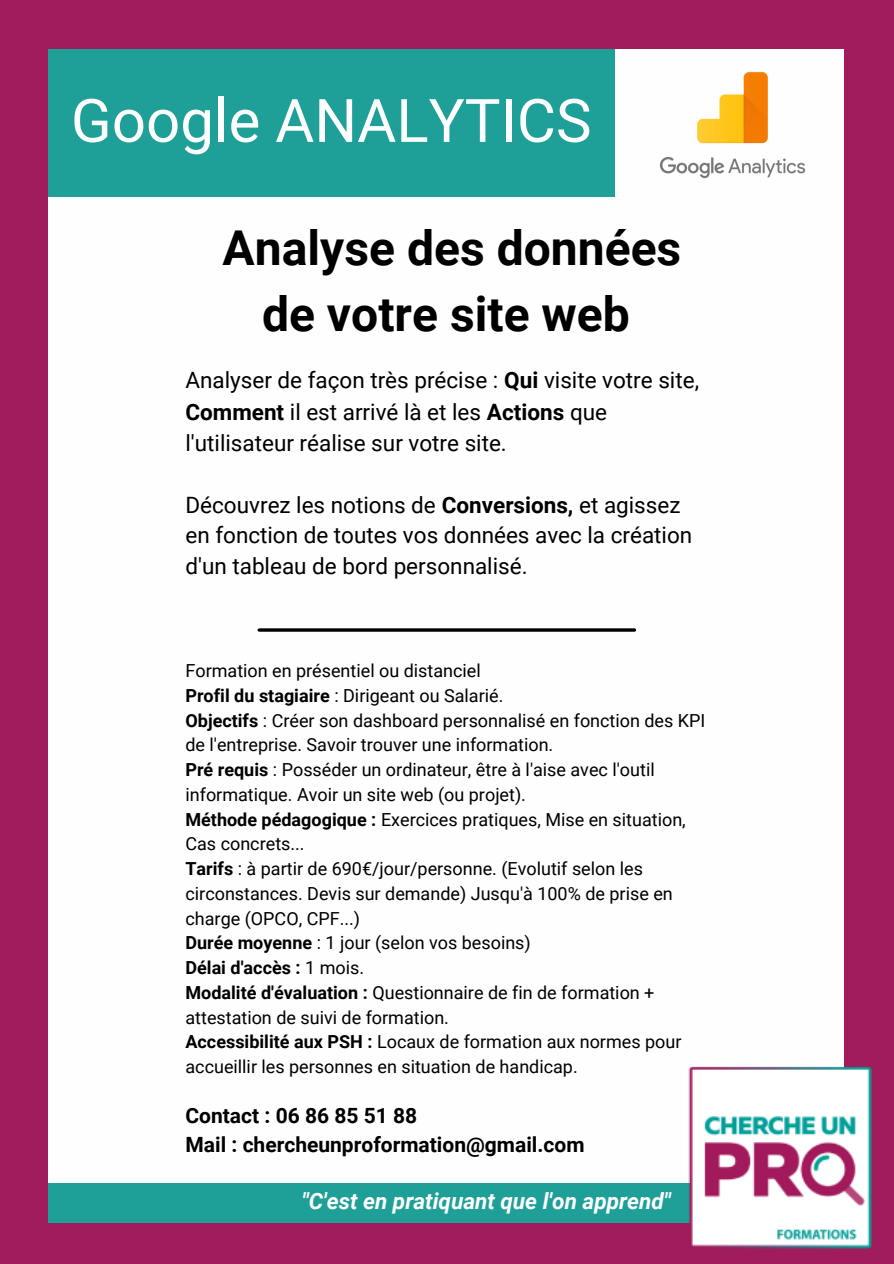
<style>
.page{position:relative;width:894px;height:1264px;background:#fff}
.page>*{position:absolute;margin:0;border:0;box-sizing:border-box;transform-origin:0 0}
.t1{font:60px "Roboto";color:#fefefe}
.t2{font:700 48px/66.3px "Roboto";color:#000;text-align:center}
.t3{font:22.5px/31.5px "Roboto";color:#000}
.t4{font:italic 700 22.5px "Roboto";color:#fefefe}
.t5{font:700 21px/29.2px "Roboto";color:#000}
.t6{font:18px/24.8px "Roboto";color:#000}
.t7{font:700 18px "Roboto";color:#000}
.s1{font-weight:700}
.s2{font-weight:400}
</style>
<div class="page">
<div style="left:0;top:0;width:893px;height:1263px;background:#a11c5c"></div>
<div style="left:48px;top:49px;width:795px;height:1164px;background:#fefefe"></div>
<div style="left:48px;top:49px;width:566px;height:147px;background:#1ea099"></div>
<div style="left:48px;top:1182px;width:795px;height:40px;background:#1ea099"></div>
<img style="left:679px;top:1052px;width:193px;height:197px">
<hr style="left:259px;top:628px;width:375px;height:3px;background:#000">
<img style="left:659px;top:71px;width:147px;height:108px">
<h2 class="t1" style="left:71px;top:86px;width:522px">Google ANALYTICS</h2>
<h4 class="t2" style="left:222px;top:215px;width:460px">Analyse des données de votre site web</h4>
<h4 class="t3" style="left:185px;top:364px;width:515px">Analyser de façon très précise : <span class="s1">Qui</span> visite votre site,<br><span class="s1">Comment</span> il est arrivé là et les <span class="s1">Actions</span> que l'utilisateur réalise sur votre site.</h4>
<p class="t3" style="left:185px;top:490px;width:508px;line-height:30.3px">Découvrez les notions de <span class="s1">Conversions,</span> et agissez en fonction de toutes vos données avec la création d'un tableau de bord personnalisé.</p>
<p class="t6" style="left:185px;top:658px;width:297px">Formation en présentiel ou distanciel</p>
<p class="t6" style="left:185px;top:683px;width:319px"><span class="s1">Profil du stagiaire</span> : Dirigeant ou Salarié.</p>
<p class="t6" style="left:185px;top:708px;width:521px"><span class="s1">Objectifs</span> : Créer son dashboard personnalisé en fonction des KPI de l'entreprise. Savoir trouver une information.</p>
<p class="t6" style="left:185px;top:757px;width:470px"><span class="s1">Pré requis</span> : Posséder un ordinateur, être à l'aise avec l'outil informatique. Avoir un site web (ou projet).</p>
<p class="t6" style="left:185px;top:807px;width:501px"><span class="s1">Méthode pédagogique :</span> Exercices pratiques, Mise en situation,<br>Cas concrets...</p>
<p class="t6" style="left:185px;top:856px;width:488px"><span class="s1">Tarifs</span> : à partir de 690€/jour/personne. (Evolutif selon les circonstances. Devis sur demande) Jusqu'à 100% de prise en charge (OPCO, CPF...)</p>
<p class="t6" style="left:185px;top:930px;width:347px"><span class="s1">Durée moyenne</span> : 1 jour (selon vos besoins)</p>
<p class="t7" style="left:185px;top:957px;width:180px">Délai d'accès : <span class="s2">1 mois.</span></p>
<p class="t6" style="left:185px;top:980px;width:470px"><span class="s1">Modalité d'évaluation :</span> Questionnaire de fin de formation + attestation de suivi de formation.</p>
<h3 class="t6" style="left:185px;top:1029px;width:497px"><span class="s1">Accessibilité aux PSH :</span> Locaux de formation aux normes pour accueillir les personnes en situation de handicap.</h3>
<h3 class="t5" style="left:185px;top:1101px;width:400px">Contact : 06 86 85 51 88<br>Mail : chercheunproformation@gmail.com</h3>
<p class="t4" style="left:302px;top:1188px;width:370px">"C'est en pratiquant que l'on apprend"</p>
</div>
